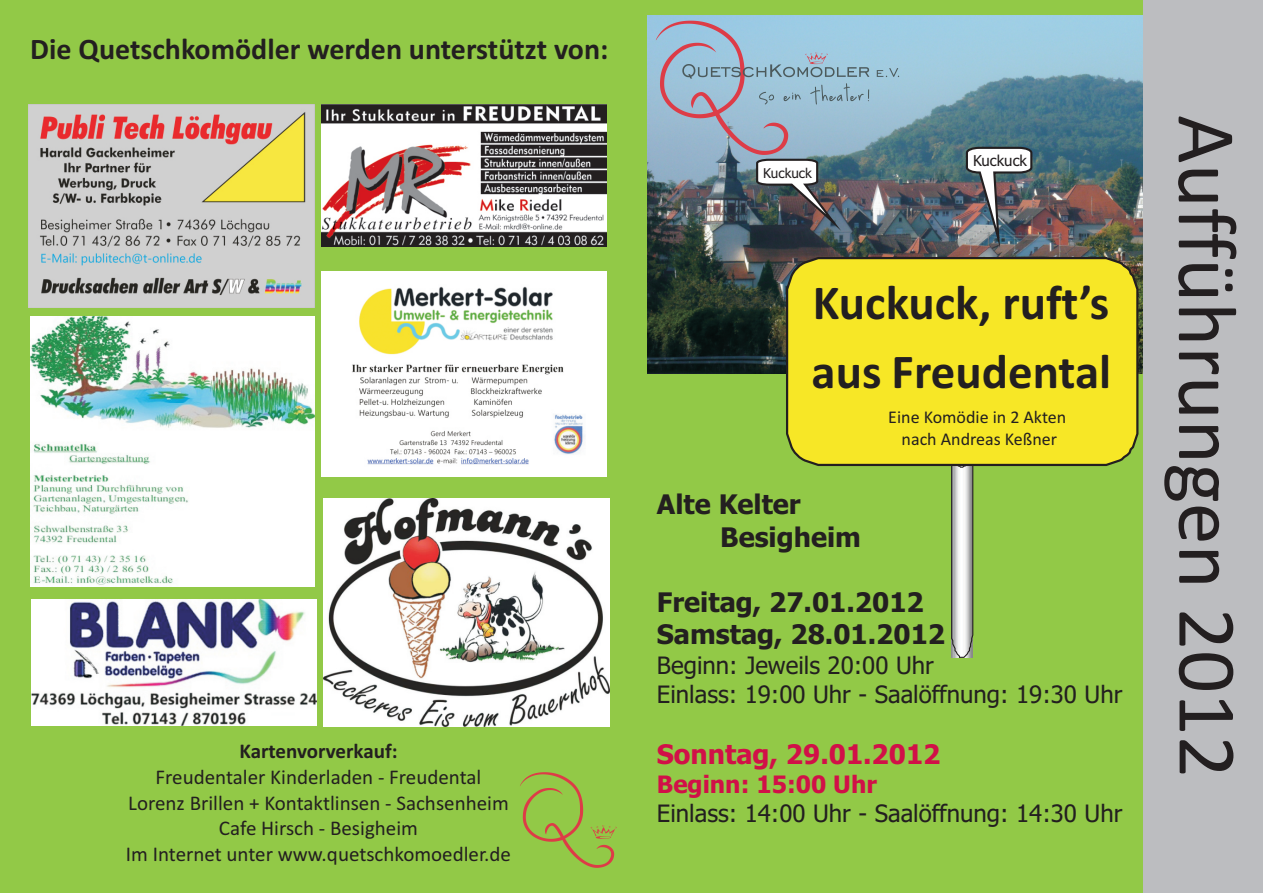
<style>
.page{position:relative;width:1263px;height:893px;background:#92c947}
.page>*{position:absolute;margin:0;border:0;box-sizing:border-box;transform-origin:0 0}
.t1{font:84px "Calibri";color:#231f20}
.t2{font:700 48.9px/69px "Calibri";color:#231f20}
.t3{font:700 30px "Calibri";color:#231f20}
.t4{font:700 27px/32.5px "Tahoma";color:#231f20}
.t5{font:700 27px "Tahoma";color:#d11048}
.t6{font:24px/29px "Tahoma";color:#231f20}
.t7{font:700 24px "Tahoma";color:#d11048}
.t8{font:21px/25.7px "Calibri";color:#231f20;text-align:center}
.t9{font:700 21px "Calibri";color:#231f20}
.t10{font:18px/22.2px "Calibri";color:#231f20;text-align:center}
.t11{font:15px "Tahoma";color:#231f20}
.t12{font:13.5px "Tahoma";color:#231f20}
</style>
<div class="page">
<img style="left:648px;top:15px;width:495px;height:358px">
<div style="left:1143px;top:0;width:120px;height:893px;background:#bcbdc0"></div>
<img style="left:31px;top:599px;width:285px;height:126px">
<img style="left:322px;top:105px;width:284px;height:141px">
<img style="left:323px;top:499px;width:286px;height:228px">
<img style="left:322px;top:272px;width:284px;height:205px">
<img style="left:30px;top:317px;width:285px;height:270px">
<img style="left:29px;top:104px;width:286px;height:203px">
<svg style="left:951px;top:468px;width:23px;height:190px;background:#bec0bc"></svg>
<svg style="left:784px;top:255px;width:356px;height:213px;background:#ebdd27"></svg>
<svg style="left:520px;top:772px;width:96px;height:96px"></svg>
<img style="left:656px;top:21px;width:243px;height:218px">
<img style="left:965px;top:146px;width:68px;height:112px">
<h3 class="t3" style="left:30px;top:36px;width:580px">Die Quetschkomödler werden unterstützt von:</h3>
<p class="t9" style="left:239px;top:743px;width:159px">Kartenvorverkauf:</p>
<p class="t8" style="left:126px;top:766px;width:387px">Freudentaler Kinderladen - Freudental Lorenz Brillen + Kontaktlinsen - Sachsenheim Cafe Hirsch - Besigheim<br>Im Internet unter www.quetschkomoedler.de</p>
<p class="t12" style="left:763px;top:167px;width:50px">Kuckuck</p>
<p class="t11" style="left:973px;top:154px;width:56px">Kuckuck</p>
<h2 class="t2" style="left:811px;top:273px;width:301px">Kuckuck, ruft’s aus Freudental</h2>
<p class="t10" style="left:888px;top:407px;width:180px">Eine Komödie in 2 Akten nach Andreas Keßner</p>
<p class="t4" style="left:720px;top:490px;width:142px;text-indent:-63px">Alte Kelter<br>Besigheim</p>
<p class="t4" style="left:657px;top:588px;width:290px">Freitag, 27.01.2012<br>Samstag, 28.01.2012</p>
<p class="t6" style="left:657px;top:653px;width:467px">Beginn: Jeweils 20:00 Uhr<br>Einlass: 19:00 Uhr - Saalöffnung: 19:30 Uhr</p>
<p class="t5" style="left:657px;top:743px;width:285px">Sonntag, 29.01.2012</p>
<p class="t7" style="left:657px;top:775px;width:221px">Beginn: 15:00 Uhr</p>
<p class="t6" style="left:657px;top:801px;width:467px">Einlass: 14:00 Uhr - Saalöffnung: 14:30 Uhr</p>
<h1 class="t1" style="left:1242px;top:115px;width:665px;rotate:90deg">Aufführungen 2012</h1>
</div>
